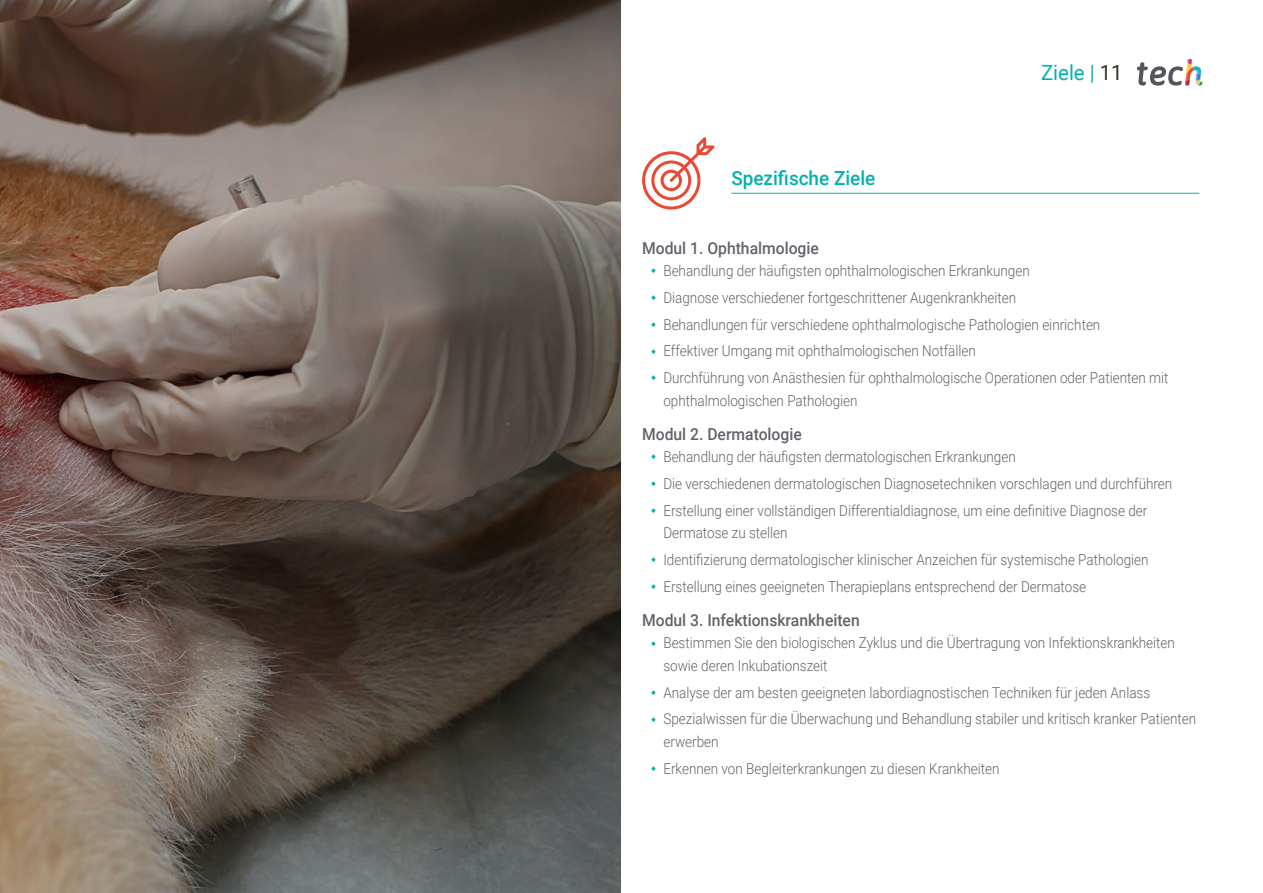
<style>
.page{position:relative;width:1263px;height:893px;background:#fff}
.page>*{position:absolute;margin:0;border:0;box-sizing:border-box;transform-origin:0 0}
.t1{font:21px "Roboto";color:#00b2af}
.t2{font:500 19.5px "Roboto";color:#00b2af}
.t3{font:500 16.5px "Roboto";color:#61646a;scale:.95 1}
.t4{font:300 15px/26.7px "Roboto";color:#61646a;scale:.9 1}
.s1{color:#312e20}
</style>
<div class="page">
<img style="left:0;top:0;width:621px;height:893px">
<svg style="left:1137px;top:59px;width:65px;height:27px"></svg>
<hr style="left:731px;top:193px;width:468px;height:1px;background:#00b2af">
<svg style="left:642px;top:137px;width:72px;height:73px"></svg>
<h2 class="t2" style="left:731px;top:164px;width:145px">Spezifische Ziele</h2>
<h1 class="t1" style="left:1041px;top:57px;width:83px">Ziele | <span class="s1">11</span></h1>
<p class="t3" style="left:642px;top:236px;width:188px">Modul 1. Ophthalmologie</p>
<p class="t4" style="left:663px;top:257px;width:563px">Behandlung der häufigsten ophthalmologischen Erkrankungen<br>Diagnose verschiedener fortgeschrittener Augenkrankheiten<br>Behandlungen für verschiedene ophthalmologische Pathologien einrichten<br>Effektiver Umgang mit ophthalmologischen Notfällen<br>Durchführung von Anästhesien für ophthalmologische Operationen oder Patienten mit</p>
<p class="t4" style="left:663px;top:386px;width:217px">ophthalmologischen Pathologien</p>
<p class="t3" style="left:642px;top:422px;width:170px">Modul 2. Dermatologie</p>
<p class="t4" style="left:663px;top:443px;width:567px">Behandlung der häufigsten dermatologischen Erkrankungen<br>Die verschiedenen dermatologischen Diagnosetechniken vorschlagen und durchführen<br>Erstellung einer vollständigen Differentialdiagnose, um eine definitive Diagnose der</p>
<p class="t4" style="left:663px;top:519px;width:541px">Dermatose zu stellen<br>Identifizierung dermatologischer klinischer Anzeichen für systemische Pathologien<br>Erstellung eines geeigneten Therapieplans entsprechend der Dermatose</p>
<p class="t3" style="left:642px;top:609px;width:231px">Modul 3. Infektionskrankheiten</p>
<p class="t4" style="left:663px;top:631px;width:570px;line-height:22.5px">Bestimmen Sie den biologischen Zyklus und die Übertragung von Infektionskrankheiten sowie deren Inkubationszeit</p>
<p class="t4" style="left:663px;top:678px;width:594px">Analyse der am besten geeigneten labordiagnostischen Techniken für jeden Anlass<br>Spezialwissen für die Überwachung und Behandlung stabiler und kritisch kranker Patienten</p>
<p class="t4" style="left:663px;top:728px;width:375px">erwerben<br>Erkennen von Begleiterkrankungen zu diesen Krankheiten</p>
</div>
